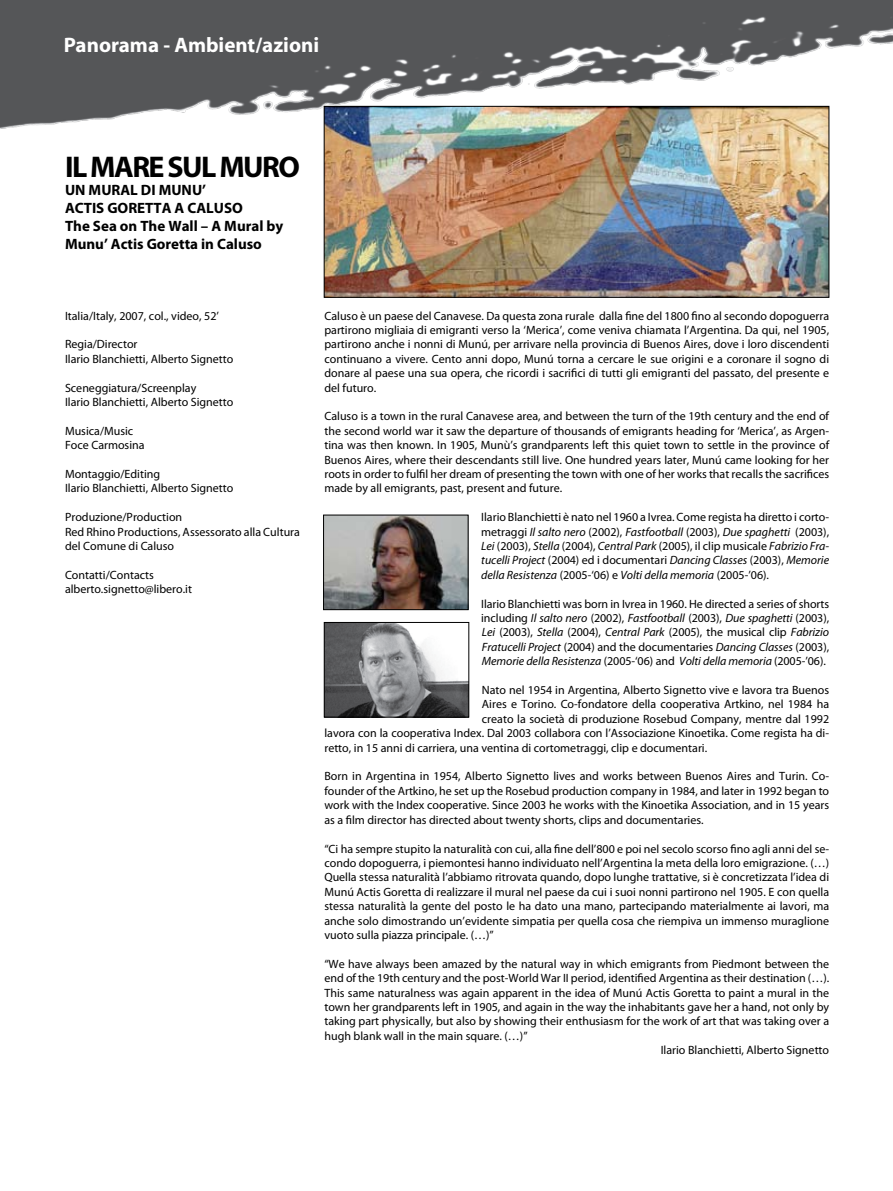
<style>
.page{position:relative;width:893px;height:1191px;background:#fff}
.page>*{position:absolute;margin:0;border:0;box-sizing:border-box;transform-origin:0 0}
.t1{font:700 30px "Myriad Pro";letter-spacing:-.05em;color:#000}
.t2{font:700 21px "Myriad";color:#fff}
.t3{font:700 15px/18px "Myriad Pro";color:#000}
.t4{font:12px/14.4px "Myriad Pro";color:#000}
.s1{font-style:italic}
</style>
<div class="page">
<img style="left:0;top:0;width:893px;height:140px">
<img style="left:326px;top:108px;width:501px;height:188px">
<div style="left:324px;top:106px;width:505px;height:192px;border:1px solid #000"></div>
<img style="left:326px;top:624px;width:141px;height:91px">
<div style="left:324px;top:622px;width:145px;height:95px;border:1px solid #000"></div>
<img style="left:325px;top:516px;width:141px;height:92px">
<div style="left:323px;top:514px;width:145px;height:96px;border:1px solid #000"></div>
<h2 class="t2" style="left:64px;top:34px;width:257px">Panorama - Ambient/azioni</h2>
<h1 class="t1" style="left:65px;top:150px;width:237px">IL MARE SUL MURO</h1>
<p class="t3" style="left:65px;top:181px;width:220px">UN MURAL DI MUNU’<br>ACTIS GORETTA A CALUSO<br>The Sea on The Wall – A Mural by<br>Munu’ Actis Goretta in Caluso</p>
<p class="t4" style="left:65px;top:308px;width:156px">Italia/Italy, 2007, col., video, 52’</p>
<p class="t4" style="left:65px;top:337px;width:170px">Regia/Director<br>Ilario Blanchietti, Alberto Signetto</p>
<p class="t4" style="left:65px;top:380px;width:170px">Sceneggiatura/Screenplay<br>Ilario Blanchietti, Alberto Signetto</p>
<p class="t4" style="left:65px;top:424px;width:81px">Musica/Music<br>Foce Carmosina</p>
<p class="t4" style="left:65px;top:467px;width:170px">Montaggio/Editing<br>Ilario Blanchietti, Alberto Signetto</p>
<p class="t4" style="left:65px;top:510px;width:236px">Produzione/Production<br>Red Rhino Productions, Assessorato alla Cultura del Comune di Caluso</p>
<p class="t4" style="left:65px;top:568px;width:128px">Contatti/Contacts alberto.signetto@libero.it</p>
<p class="t4" style="left:324px;top:308px;width:506px;text-align:justify">Caluso è un paese del Canavese. Da questa zona rurale dalla fine del 1800 fino al secondo dopoguerra partirono migliaia di emigranti verso la ‘Merica’, come veniva chiamata l’Argentina. Da qui, nel 1905, partirono anche i nonni di Munú, per arrivare nella provincia di Buenos Aires, dove i loro discendenti continuano a vivere. Cento anni dopo, Munú torna a cercare le sue origini e a coronare il sogno di donare al paese una sua opera, che ricordi i sacrifici di tutti gli emigranti del passato, del presente e del futuro.</p>
<p class="t4" style="left:324px;top:409px;width:506px;text-align:justify">Caluso is a town in the rural Canavese area, and between the turn of the 19th century and the end of the second world war it saw the departure of thousands of emigrants heading for ‘Merica’, as Argen&shy;tina was then known. In 1905, Munù’s grandparents left this quiet town to settle in the province of Buenos Aires, where their descendants still live. One hundred years later, Munú came looking for her roots in order to fulfil her dream of presenting the town with one of her works that recalls the sacrifices made by all emigrants, past, present and future.</p>
<p class="t4" style="left:481px;top:510px;width:349px;text-align:justify">Ilario Blanchietti è nato nel 1960 a Ivrea. Come regista ha diretto i corto&shy;metraggi <span class="s1">Il salto nero</span> (2002), <span class="s1">Fastfootball</span> (2003), <span class="s1">Due spaghetti</span> (2003), <span class="s1">Lei</span> (2003), <span class="s1">Stella</span> (2004), <span class="s1">Central Park</span> (2005), il clip musicale <span class="s1">Fabrizio Fra&shy;tucelli Project</span> (2004) ed i documentari <span class="s1">Dancing Classes</span> (2003), <span class="s1">Memorie della Resistenza</span> (2005-‘06) e <span class="s1">Volti della memoria</span> (2005-’06).</p>
<p class="t4" style="left:481px;top:596px;width:349px;text-align:justify">Ilario Blanchietti was born in Ivrea in 1960. He directed a series of shorts including <span class="s1">Il salto nero</span> (2002), <span class="s1">Fastfootball</span> (2003), <span class="s1">Due spaghetti</span> (2003), <span class="s1">Lei</span> (2003), <span class="s1">Stella</span> (2004), <span class="s1">Central Park</span> (2005), the musical clip <span class="s1">Fabrizio Fratucelli Project</span> (2004) and the documentaries <span class="s1">Dancing Classes</span> (2003), <span class="s1">Memorie della Resistenza</span> (2005-‘06) and <span class="s1">Volti della memoria</span> (2005-’06).</p>
<p class="t4" style="left:482px;top:683px;width:349px">Nato nel 1954 in Argentina, Alberto Signetto vive e lavora tra Buenos</p>
<p class="t4" style="left:482px;top:697px;width:349px">Aires e Torino. Co-fondatore della cooperativa Artkino, nel 1984 ha</p>
<p class="t4" style="left:482px;top:712px;width:349px">creato la società di produzione Rosebud Company, mentre dal 1992</p>
<p class="t4" style="left:324px;top:726px;width:506px">lavora con la cooperativa Index. Dal 2003 collabora con l’Associazione Kinoetika. Come regista ha di-</p>
<p class="t4" style="left:324px;top:740px;width:384px">retto, in 15 anni di carriera, una ventina di cortometraggi, clip e documentari.</p>
<p class="t4" style="left:324px;top:769px;width:506px;text-align:justify">Born in Argentina in 1954, Alberto Signetto lives and works between Buenos Aires and Turin. Co&shy;founder of the Artkino, he set up the Rosebud production company in 1984, and later in 1992 began to work with the Index cooperative. Since 2003 he works with the Kinoetika Association, and in 15 years as a film director has directed about twenty shorts, clips and documentaries.</p>
<p class="t4" style="left:324px;top:841px;width:506px;text-align:justify">“Ci ha sempre stupito la naturalità con cui, alla fine dell’800 e poi nel secolo scorso fino agli anni del se&shy;condo dopoguerra, i piemontesi hanno individuato nell’Argentina la meta della loro emigrazione. (…)<br>Quella stessa naturalità l’abbiamo ritrovata quando, dopo lunghe trattative, si è concretizzata l’idea di Munú Actis Goretta di realizzare il mural nel paese da cui i suoi nonni partirono nel 1905. E con quella stessa naturalità la gente del posto le ha dato una mano, partecipando materialmente ai lavori, ma anche solo dimostrando un’evidente simpatia per quella cosa che riempiva un immenso muraglione vuoto sulla piazza principale. (…)”</p>
<p class="t4" style="left:324px;top:956px;width:506px">“We have always been amazed by the natural way in which emigrants from Piedmont between the</p>
<p class="t4" style="left:324px;top:971px;width:506px">end of the 19th century and the post-World War II period, identified Argentina as their destination (…).</p>
<p class="t4" style="left:324px;top:985px;width:506px">This same naturalness was again apparent in the idea of Munú Actis Goretta to paint a mural in the</p>
<p class="t4" style="left:324px;top:1000px;width:506px">town her grandparents left in 1905, and again in the way the inhabitants gave her a hand, not only by</p>
<p class="t4" style="left:324px;top:1014px;width:506px">taking part physically, but also by showing their enthusiasm for the work of art that was taking over a</p>
<p class="t4" style="left:324px;top:1028px;width:205px">hugh blank wall in the main square. (…)”</p>
<p class="t4" style="left:661px;top:1043px;width:170px">Ilario Blanchietti, Alberto Signetto</p>
</div>
